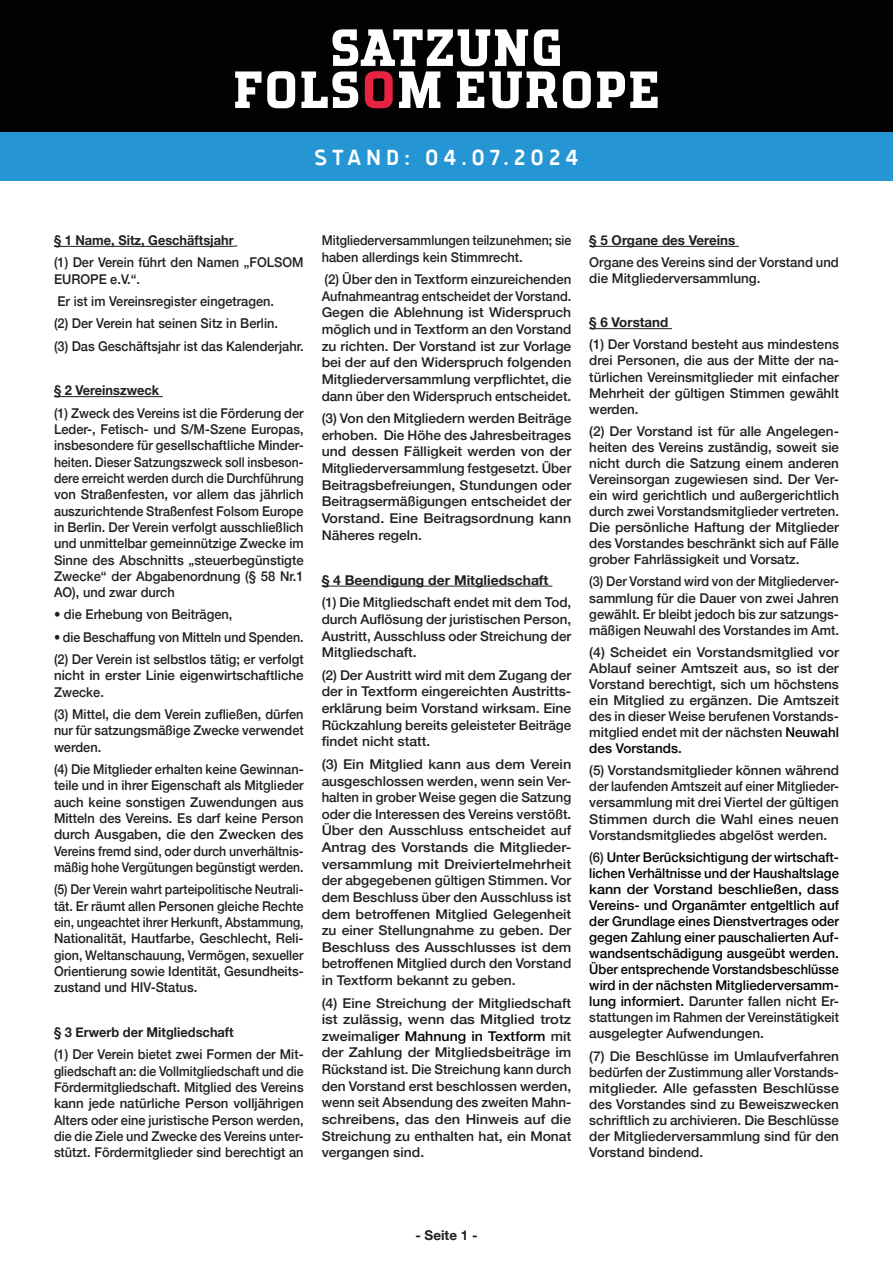
<style>
.page{position:relative;width:893px;height:1263px;background:#fff}
.page>*{position:absolute;margin:0;border:0;box-sizing:border-box;transform-origin:0 0}
.t1{font:700 52.2px/42.2px "TT Polls";color:#fff;text-align:center}
.t2{font:500 24.3px "Anteb";letter-spacing:.2em;color:#fff}
.t3{font:500 13.5px/16px "Helvetica Neue";color:#231f20;text-align:justify}
.t4{font:500 13.5px/16.4px "Helvetica Neue";color:#231f20;text-align:justify;scale:.95 1}
.t5{font:500 13.5px/16.6px "Helvetica Neue";color:#231f20;text-align:justify;scale:1.08 1}
.t6{font:500 13.5px/16px "Helvetica Neue";color:#020203;text-align:justify}
.t7{font:500 13.5px/16.6px "Helvetica Neue";color:#231f20;text-align:justify;scale:1.05 1}
.t8{font:500 13.5px/16.4px "Helvetica Neue";color:#231f20;text-align:justify;scale:.91 1}
.t9{font:500 13.5px/16px "Helvetica Neue";color:#231f20;text-align:justify;scale:1.04 1}
.t10{font:500 13.5px/22.4px "Helvetica Neue";color:#231f20;scale:.92 1}
.t11{font:500 13.5px/16px "Helvetica Neue";color:#231f20;text-align:justify;scale:.94 1}
.t12{font:700 13.5px "Helvetica Neue";color:#231f20}
.t13{font:700 13.5px "Helvetica Neue";color:#231f20;scale:.95 1}
.s1{color:#e62341}
.s2{color:#020203}
.s3{color:#231f20}
</style>
<div class="page">
<hr style="left:54px;top:246px;width:180px;height:1px;background:#231f20">
<hr style="left:54px;top:396px;width:109px;height:1px;background:#231f20">
<hr style="left:322px;top:586px;width:230px;height:1px;background:#231f20">
<hr style="left:589px;top:246px;width:150px;height:1px;background:#231f20">
<hr style="left:589px;top:328px;width:83px;height:1px;background:#231f20">
<div style="left:0;top:0;width:893px;height:132px;background:#020203"></div>
<div style="left:0;top:132px;width:893px;height:48px;background:#2596d3"></div>
<h1 class="t1" style="left:233px;top:27px;width:429px">SATZUNG<br>FOLS<span class="s1">O</span>M EUROPE</h1>
<h2 class="t2" style="left:314px;top:143px;width:266px">STAND: 04.07.2024</h2>
<p class="t13" style="left:54px;top:230px;width:191px">§ 1 Name, Sitz, Geschäftsjahr</p>
<p class="t4" style="left:54px;top:253px;width:264px">(1) Der Verein führt den Namen „FOLSOM<br>EUROPE e.V.“.</p>
<p class="t4" style="left:54px;top:289px;width:264px;line-height:22.4px;text-align:left">Er ist im Vereinsregister eingetragen.<br>(2) Der Verein hat seinen Sitz in Berlin.<br>(3) Das Geschäftsjahr ist das Kalenderjahr.</p>
<p class="t13" style="left:54px;top:380px;width:112px">§ 2 Vereinszweck</p>
<p class="t4" style="left:54px;top:403px;width:264px">(1) Zweck des Vereins ist die Förderung der Leder-, Fetisch- und S/M-Szene Europas, insbesondere für gesellschaftliche Minder&shy;heiten. Dieser Satzungszweck soll insbeson&shy;dere erreicht werden durch die Durchführung von Straßenfesten, vor allem das jährlich auszurichtende Straßenfest Folsom Europe in Berlin. Der Verein verfolgt ausschließlich und unmittelbar gemeinnützige Zwecke im Sinne des Abschnitts „steuerbegünstigte Zwecke“ der Abgabenordnung (§ 58 Nr.1<br>AO), und zwar durch</p>
<p class="t4" style="left:54px;top:605px;width:189px">• die Erhebung von Beiträgen,</p>
<p class="t10" style="left:54px;top:625px;width:273px">• die Beschaffung von Mitteln und Spenden. (2) Der Verein ist selbstlos tätig; er verfolgt</p>
<p class="t3" style="left:54px;top:666px;width:251px">nicht in erster Linie eigenwirtschaftliche<br>Zwecke.</p>
<p class="t4" style="left:54px;top:705px;width:264px">(3) Mittel, die dem Verein zufließen, dürfen nur für satzungsmäßige Zwecke verwendet werden.</p>
<p class="t4" style="left:54px;top:760px;width:264px">(4) Die Mitglieder erhalten keine Gewinnan&shy;teile und in ihrer Eigenschaft als Mitglieder auch keine sonstigen Zuwendungen aus Mitteln des Vereins. Es darf keine Person durch Ausgaben, die den Zwecken des Vereins fremd sind, oder durch unverhältnis&shy;mäßig hohe Vergütungen begünstigt werden.</p>
<p class="t8" style="left:54px;top:880px;width:276px">(5) Der Verein wahrt parteipolitische Neutrali&shy;tät. Er räumt allen Personen gleiche Rechte ein, ungeachtet ihrer Herkunft, Abstammung, Nationalität, Hautfarbe, Geschlecht, Reli&shy;gion, Weltanschauung, Vermögen, sexueller Orientierung sowie Identität, Gesundheits&shy;zustand und HIV-Status.</p>
<p class="t13" style="left:54px;top:1021px;width:191px">§ 3 Erwerb der Mitgliedschaft</p>
<p class="t4" style="left:54px;top:1045px;width:264px">(1) Der Verein bietet zwei Formen der Mit&shy;gliedschaft an: die Vollmitgliedschaft und die Fördermitgliedschaft. Mitglied des Vereins kann jede natürliche Person volljährigen Alters oder eine juristische Person werden, die die Ziele und Zwecke des Vereins unter&shy;stützt. Fördermitglieder sind berechtigt an</p>
<p class="t10" style="left:322px;top:231px;width:273px;line-height:16.6px">Mitgliederversammlungen teilzunehmen; sie haben allerdings kein Stimmrecht.</p>
<p class="t3" style="left:322px;top:270px;width:251px;line-height:16.6px">(2) Über den in Textform einzureichenden Aufnahmeantrag entscheidet der Vorstand.<br>Gegen die Ablehnung ist Widerspruch möglich und in Textform an den Vorstand zu richten. Der Vorstand ist zur Vorlage bei der auf den Widerspruch folgenden Mitgliederversammlung verpflichtet, die dann über den Widerspruch entscheidet.</p>
<p class="t3" style="left:322px;top:409px;width:251px;line-height:16.6px">(3) Von den Mitgliedern werden Beiträge erhoben. Die Höhe des Jahresbeitrages und dessen Fälligkeit werden von der Mitgliederversammlung festgesetzt. Über Beitragsbefreiungen, Stundungen oder Beitragsermäßigungen entscheidet der Vorstand. Eine Beitragsordnung kann Näheres regeln.</p>
<p class="t12" style="left:322px;top:569px;width:228px">§ 4 Beendigung der Mitgliedschaft</p>
<p class="t3" style="left:322px;top:593px;width:251px;line-height:16.6px">(1) Die Mitgliedschaft endet mit dem Tod, durch Auflösung der juristischen Person, Austritt, Ausschluss oder Streichung der Mitgliedschaft.</p>
<p class="t3" style="left:322px;top:666px;width:251px;line-height:16.6px">(2) Der Austritt wird mit dem Zugang der der in Textform eingereichten Austritts&shy;erklärung beim Vorstand wirksam. Eine Rückzahlung bereits geleisteter Beiträge findet nicht statt.</p>
<p class="t5" style="left:322px;top:755px;width:233px">(3) Ein Mitglied kann aus dem Verein ausgeschlossen werden, wenn sein Ver&shy;halten in grober Weise gegen die Satzung oder die Interessen des Vereins verstößt.<br>Über den Ausschluss entscheidet auf Antrag des Vorstands die Mitglieder&shy;versammlung mit Dreiviertelmehrheit der abgegebenen gültigen Stimmen. Vor dem Beschluss über den Ausschluss ist dem betroffenen Mitglied Gelegenheit zu einer Stellungnahme zu geben. Der Beschluss des Ausschlusses ist dem betroffenen Mitglied durch den Vorstand in Textform bekannt zu geben.</p>
<p class="t7" style="left:322px;top:993px;width:239px">(4) Eine Streichung der Mitgliedschaft ist zulässig, wenn das Mitglied trotz zweimali<span class="s2">ger Mahnung in Textform</span> mit der Zahlung der Mitgliedsbeiträge im Rückstand ist. Die Streichung kann durch den Vorstand erst beschlossen werden, wenn seit Absendung des zweiten Mahn&shy;schreibens, das den Hinweis auf die Streichung zu enthalten hat, ein Monat vergangen sind.</p>
<p class="t12" style="left:589px;top:230px;width:147px">§ 5 Organe des Vereins</p>
<p class="t3" style="left:589px;top:253px;width:251px">Organe des Vereins sind der Vorstand und die Mitgliederversammlung.</p>
<p class="t12" style="left:589px;top:312px;width:80px">§ 6 Vorstand</p>
<p class="t3" style="left:589px;top:335px;width:251px">(1) Der Vorstand besteht aus mindestens drei Personen, die aus der Mitte der na&shy;türlichen Vereinsmitglieder mit einfacher Mehrheit der gültigen Stimmen gewählt werden.</p>
<p class="t3" style="left:589px;top:422px;width:251px">(2) Der Vorstand ist für alle Angelegen&shy;heiten des Vereins zuständig, soweit sie nicht durch die Satzung einem anderen Vereinsorgan zugewiesen sind. Der Ver&shy;ein wird gerichtlich und außergerichtlich durch zwei Vorstandsmitglieder vertreten.<br>Die persönliche Haftung der Mitglieder des Vorstandes beschränkt sich auf Fälle grober Fahrlässigkeit und Vorsatz.</p>
<p class="t11" style="left:589px;top:572px;width:267px">(3) Der Vorstand wird von der Mitgliederver&shy;sammlung für die Dauer von zwei Jahren gewählt. Er bleibt jedoch bis zur satzungs&shy;mäßigen Neuwahl des Vorstandes im Amt.</p>
<p class="t9" style="left:589px;top:643px;width:242px">(4) Scheidet ein Vorstandsmitglied vor Ablauf seiner Amtszeit aus, so ist der Vorstand berechtigt, sich um höchstens ein Mitglied zu ergänzen. Die Amtszeit des in dieser Weise berufenen Vorstands&shy;mitglied endet mit der nächsten <span class="s2">Neuwahl des Vorstands.</span></p>
<p class="t3" style="left:589px;top:761px;width:251px">(5) Vorstandsmitglieder können während der laufenden Amtszeit auf einer Mitglieder&shy;versammlung mit drei Viertel der gültigen Stimmen durch die Wahl eines neuen Vorstandsmitgliedes abgelöst werden.</p>
<p class="t6" style="left:589px;top:848px;width:251px"><span class="s3">(6)</span> Unter Berücksichtigung der wirtschaft&shy;lichen Verhältnisse und der Haushaltslage kann der Vorstand beschließen, dass Vereins- und Organämter entgeltlich auf der Grundlage eines Dienstvertrages oder gegen Zahlung einer pauschalierten Auf&shy;wandsentschädigung ausgeübt werden.<br>Über entsprechende Vorstandsbeschlüsse wird in der nächsten Mitgliederversamm&shy;lung informiert. <span class="s3">Darunter fallen nicht Er&shy;stattungen im Rahmen der Vereinstätigkeit ausgelegter Aufwendungen.</span></p>
<p class="t3" style="left:589px;top:1047px;width:251px">(7) Die Beschlüsse im Umlaufverfahren bedürfen der Zustimmung aller Vorstands&shy;mitglieder. Alle gefassten Beschlüsse des Vorstandes sind zu Beweiszwecken schriftlich zu archivieren. Die Beschlüsse der Mitgliederversammlung sind für den Vorstand bindend.</p>
<p class="t12" style="left:415px;top:1225px;width:64px">- Seite 1 -</p>
</div>
